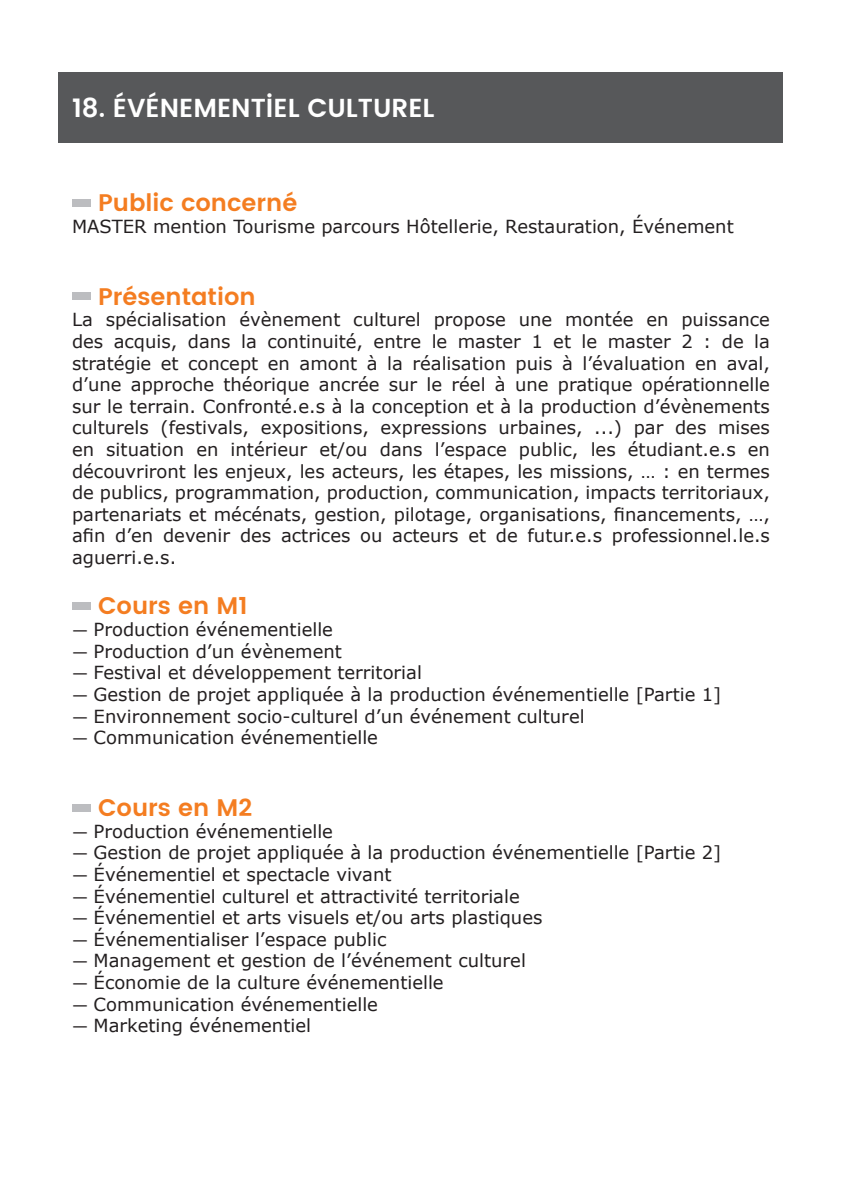
<style>
.page{position:relative;width:842px;height:1191px;background:#fff}
.page>*{position:absolute;margin:0;border:0;box-sizing:border-box;transform-origin:0 0}
.t1{font:700 26px "UA Poppins Titre";color:#fff}
.t2{font:700 24px "UA Poppins Texte";color:#f47d21}
.t3{font:18px/21.6px "Verdana";color:#231f20;text-align:justify}
.s1{font-size:16px}
</style>
<div class="page">
<div style="left:59px;top:72px;width:724px;height:71px;background:#57585a"></div>
<div style="left:72px;top:199px;width:19px;height:8px;background:#bcbdc0"></div>
<div style="left:72px;top:293px;width:19px;height:7px;background:#bcbdc0"></div>
<div style="left:72px;top:602px;width:19px;height:8px;background:#bcbdc0"></div>
<div style="left:72px;top:804px;width:19px;height:7px;background:#bcbdc0"></div>
<p class="t1" style="left:72px;top:92px;width:364px">18. ÉVÉNEMENTIEL CULTUREL</p>
<p class="t2" style="left:98px;top:185px;width:201px">Public concerné</p>
<p class="t3" style="left:72px;top:216px;width:663px">MASTER mention Tourisme parcours Hôtellerie, Restauration, Événement</p>
<p class="t2" style="left:98px;top:278px;width:159px">Présentation</p>
<p class="t3" style="left:72px;top:309px;width:699px">La spécialisation évènement culturel propose une montée en puissance des acquis, dans la continuité, entre le master 1 et le master 2 : de la stratégie et concept en amont à la réalisation puis à l’évaluation en aval, d’une approche théorique ancrée sur le réel à une pratique opérationnelle sur le terrain. Confronté.e.s à la conception et à la production d’évènements culturels (festivals, expositions, expressions urbaines, ...) par des mises en situation en intérieur et/ou dans l’espace public, les étudiant.e.s en découvriront les enjeux, les acteurs, les étapes, les missions, … : en termes de publics, programmation, production, communication, impacts territoriaux, partenariats et mécénats, gestion, pilotage, organisations, financements, …, afin d’en devenir des actrices ou acteurs et de futur.e.s professionnel.le.s aguerri.e.s.</p>
<p class="t2" style="left:98px;top:588px;width:151px">Cours en M1</p>
<p class="t3" style="left:72px;top:619px;width:262px"><span class="s1">—</span> Production événementielle</p>
<p class="t3" style="left:72px;top:640px;width:271px"><span class="s1">—</span> Production d’un évènement</p>
<p class="t3" style="left:72px;top:662px;width:351px"><span class="s1">—</span> Festival et développement territorial</p>
<p class="t3" style="left:72px;top:684px;width:651px"><span class="s1">—</span> Gestion de projet appliquée à la production événementielle [Partie 1]</p>
<p class="t3" style="left:72px;top:705px;width:514px"><span class="s1">—</span> Environnement socio-culturel d’un événement culturel</p>
<p class="t3" style="left:72px;top:727px;width:307px"><span class="s1">—</span> Communication événementielle</p>
<p class="t2" style="left:98px;top:789px;width:155px">Cours en M2</p>
<p class="t3" style="left:72px;top:820px;width:262px"><span class="s1">—</span> Production événementielle</p>
<p class="t3" style="left:72px;top:842px;width:651px"><span class="s1">—</span> Gestion de projet appliquée à la production événementielle [Partie 2]</p>
<p class="t3" style="left:72px;top:864px;width:321px"><span class="s1">—</span> Événementiel et spectacle vivant</p>
<p class="t3" style="left:72px;top:885px;width:449px"><span class="s1">—</span> Événementiel culturel et attractivité territoriale</p>
<p class="t3" style="left:72px;top:907px;width:472px"><span class="s1">—</span> Événementiel et arts visuels et/ou arts plastiques</p>
<p class="t3" style="left:72px;top:928px;width:316px"><span class="s1">—</span> Événementialiser l’espace public</p>
<p class="t3" style="left:72px;top:950px;width:455px"><span class="s1">—</span> Management et gestion de l’événement culturel</p>
<p class="t3" style="left:72px;top:972px;width:373px"><span class="s1">—</span> Économie de la culture événementielle</p>
<p class="t3" style="left:72px;top:993px;width:307px"><span class="s1">—</span> Communication événementielle</p>
<p class="t3" style="left:72px;top:1015px;width:241px"><span class="s1">—</span> Marketing événementiel</p>
</div>
